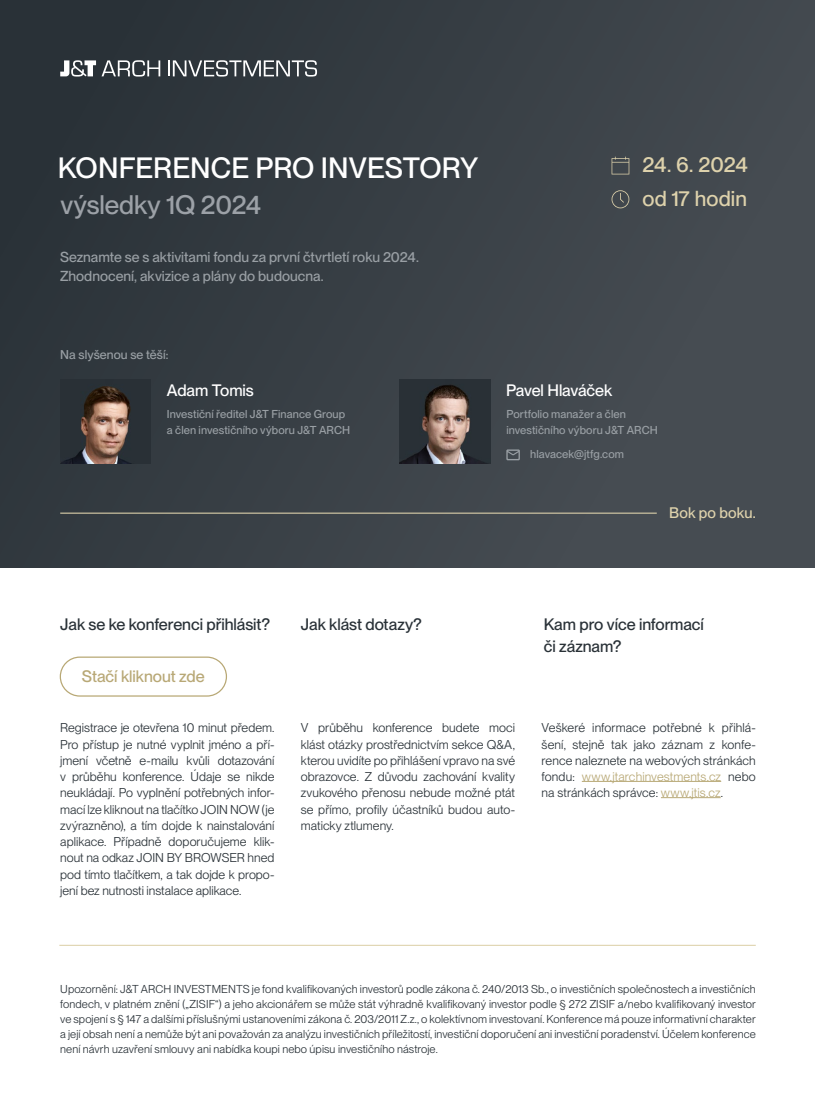
<style>
.page{position:relative;width:815px;height:1099px;background:#fff}
.page>*{position:absolute;margin:0;border:0;box-sizing:border-box;transform-origin:0 0}
.t1{font:500 28.75px "PP Neue Montreal";color:#fff}
.t2{font:500 26.25px "PP Neue Montreal";letter-spacing:-.005em;color:#9ca1a7}
.t3{font:500 21.25px/33.8px "PP Neue Montreal";color:#ded2ac}
.t4{font:500 16.25px/21.9px "PP Neue Montreal";letter-spacing:-.005em;color:#293137}
.t5{font:500 16.25px "PP Neue Montreal";letter-spacing:-.005em;color:#fff}
.t6{font:500 16.25px "PP Neue Montreal";letter-spacing:-.005em;color:#b8a876}
.t7{font:500 15px "PP Neue Montreal";letter-spacing:.01em;color:#ded2ac}
.t8{font:500 14.12px/19.1px "PP Neue Montreal";color:#999fa4}
.t9{font:12.5px/16.2px "PP Neue Montreal";color:#293137;text-align:justify}
.t10{font:500 12.5px "PP Neue Montreal";letter-spacing:.005em;color:#999fa4}
.t11{font:11.25px/15px "PP Neue Montreal";letter-spacing:.01em;color:#293137;text-align:justify}
.t12{font:500 11.25px/16.2px "PP Neue Montreal";letter-spacing:.01em;color:#999fa4}
.s1{color:#b8a875}
</style>
<div class="page">
<div style="left:0;top:0;width:815px;height:567px;background:linear-gradient(to right,#2b3339,#484e54)"></div>
<svg style="left:60px;top:60px;width:36px;height:17px"></svg>
<svg style="left:102px;top:60px;width:58px;height:17px"></svg>
<svg style="left:168px;top:60px;width:149px;height:17px"></svg>
<hr style="left:60px;top:512px;width:597px;height:1px;background:#ded2ac">
<hr style="left:59px;top:944px;width:697px;height:1px;background:#ded2ac">
<div style="left:60px;top:656px;width:167px;height:40px;border:1px solid #b8a875;border-radius:19px"></div>
<svg style="left:506px;top:449px;width:14px;height:11px"></svg>
<img style="left:60px;top:379px;width:91px;height:84px">
<img style="left:400px;top:379px;width:90px;height:84px">
<svg style="left:612px;top:157px;width:17px;height:17px"></svg>
<hr style="left:582px;top:781px;width:139px;height:1px;background:#b8a875">
<hr style="left:661px;top:797px;width:60px;height:1px;background:#b8a875">
<svg style="left:612px;top:190px;width:17px;height:18px"></svg>
<h1 class="t1" style="left:58px;top:151px;width:422px">KONFERENCE PRO INVESTORY</h1>
<h2 class="t2" style="left:60px;top:190px;width:203px">výsledky 1Q 2024</h2>
<p class="t8" style="left:60px;top:248px;width:360px">Seznamte se s aktivitami fondu za první čtvrtletí roku 2024.<br>Zhodnocení, akvizice a plány do budoucna.</p>
<p class="t10" style="left:60px;top:347px;width:110px">Na slyšenou se těší:</p>
<h3 class="t5" style="left:167px;top:380px;width:89px">Adam Tomis</h3>
<p class="t12" style="left:167px;top:406px;width:185px">Investiční ředitel J&amp;T Finance Group a člen investičního výboru J&amp;T ARCH</p>
<h3 class="t3" style="left:642px;top:147px;width:107px">24. 6. 2024 od 17 hodin</h3>
<h3 class="t5" style="left:506px;top:380px;width:108px">Pavel Hlaváček</h3>
<p class="t12" style="left:506px;top:406px;width:153px">Portfolio manažer a člen investičního výboru J&amp;T ARCH</p>
<p class="t12" style="left:530px;top:446px;width:95px">hlavacek@jtfg.com</p>
<p class="t7" style="left:669px;top:504px;width:88px">Bok po boku.</p>
<h3 class="t4" style="left:60px;top:613px;width:211px">Jak se ke konferenci přihlásit?</h3>
<h3 class="t4" style="left:301px;top:613px;width:122px">Jak klást dotazy?</h3>
<h3 class="t4" style="left:544px;top:613px;width:162px">Kam pro více informací či záznam?</h3>
<h3 class="t6" style="left:82px;top:666px;width:124px">Stačí kliknout zde</h3>
<p class="t9" style="left:60px;top:719px;width:216px">Registrace je otevřena 10 minut předem.<br>Pro přístup je nutné vyplnit jméno a pří&shy;jmení včetně e-mailu kvůli dotazování v průběhu konference. Údaje se nikde neukládají. Po vyplnění potřebných infor&shy;mací lze kliknout na tlačítko JOIN NOW (je zvýrazněno), a tím dojde k nainstalování aplikace. Případně doporučujeme klik&shy;nout na odkaz JOIN BY BROWSER hned pod tímto tlačítkem, a tak dojde k propo&shy;jení bez nutnosti instalace aplikace.</p>
<p class="t9" style="left:301px;top:719px;width:216px">V průběhu konference budete moci klást otázky prostřednictvím sekce Q&amp;A, kterou uvidíte po přihlášení vpravo na své obrazovce. Z důvodu zachování kvality zvukového přenosu nebude možné ptát se přímo, profily účastníků budou auto&shy;maticky ztlumeny.</p>
<p class="t9" style="left:542px;top:719px;width:216px">Veškeré informace potřebné k přihlá&shy;šení, stejně tak jako záznam z konfe&shy;rence naleznete na webových stránkách fondu: <span class="s1">www.jtarchinvestments.cz</span> nebo na stránkách správce: <span class="s1">www.jtis.cz</span>.</p>
<p class="t11" style="left:60px;top:981px;width:697px">Upozornění: J&amp;T ARCH INVESTMENTS je fond kvalifikovaných investorů podle zákona č. 240/2013 Sb., o investičních společnostech a investičních fondech, v platném znění („ZISIF“) a jeho akcionářem se může stát výhradně kvalifikovaný investor podle § 272 ZISIF a/nebo kvalifikovaný investor ve spojení s § 147 a dalšími příslušnými ustanoveními zákona č. 203/2011 Z.z., o kolektívnom investovaní. Konference má pouze informativní charakter a její obsah není a nemůže být ani považován za analýzu investičních příležitostí, investiční doporučení ani investiční poradenství. Účelem konference není návrh uzavření smlouvy ani nabídka koupi nebo úpisu investičního nástroje.</p>
</div>
